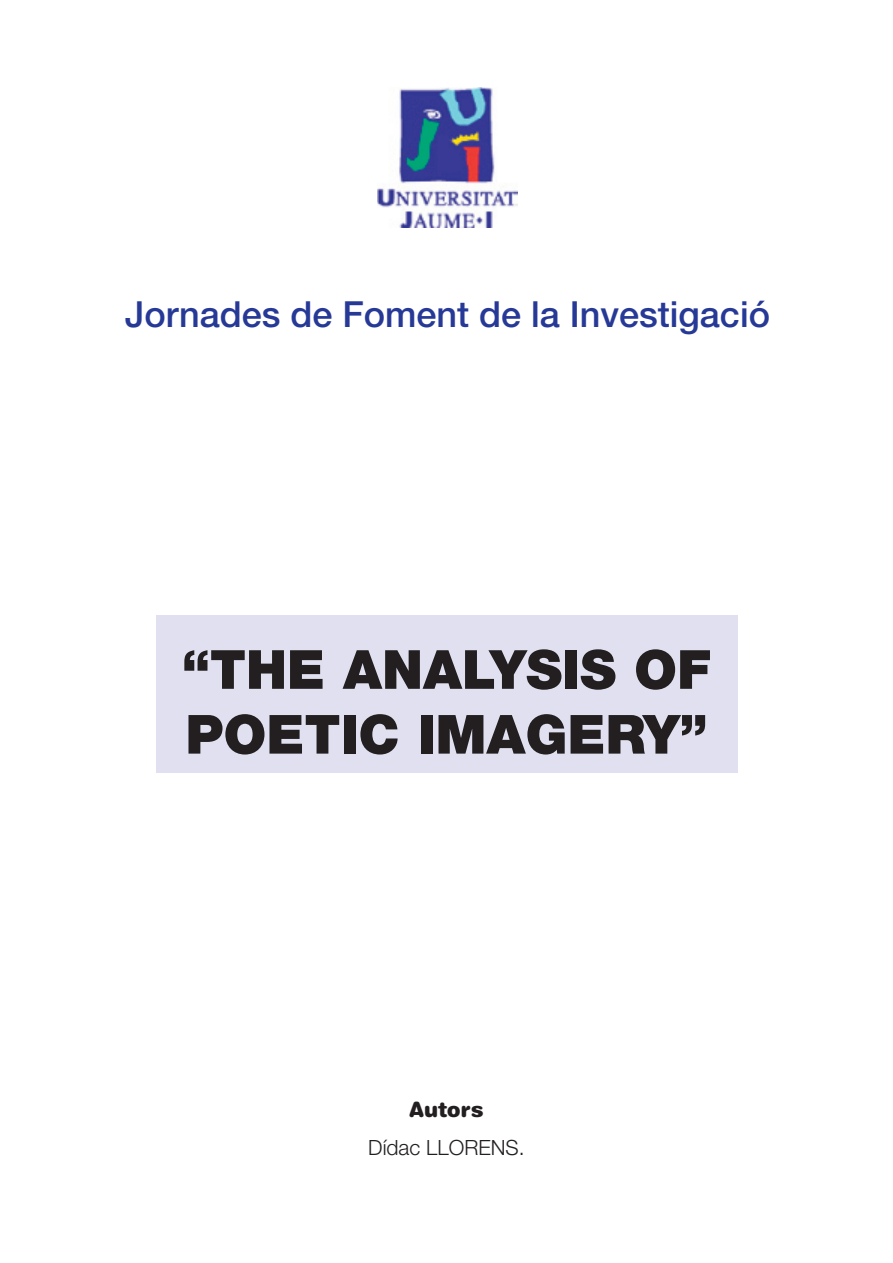
<style>
.page{position:relative;width:893px;height:1263px;background:#fff}
.page>*{position:absolute;margin:0;border:0;box-sizing:border-box;transform-origin:0 0}
.t1{font:900 54px/64.8px "Helvetica Neue LT Std";color:#231f20}
.t2{font:500 36px "Helvetica Neue LT Std";color:#263996}
.t3{font:300 21px "Helvetica Neue LT Std";color:#231f20}
.t4{font:900 21px "Helvetica Rounded LT Std";color:#231f20}
</style>
<div class="page">
<img style="left:377px;top:87px;width:140px;height:141px">
<div style="left:156px;top:615px;width:581px;height:158px;background:#e0e0f0"></div>
<p class="t2" style="left:125px;top:293px;width:646px">Jornades de Foment de la Investigació</p>
<h1 class="t1" style="left:182px;top:637px;width:531px">“THE ANALYSIS OF<br>POETIC IMAGERY”</h1>
<p class="t4" style="left:409px;top:1096px;width:76px">Autors</p>
<p class="t3" style="left:368px;top:1134px;width:158px">Dídac LLORENS.</p>
</div>
